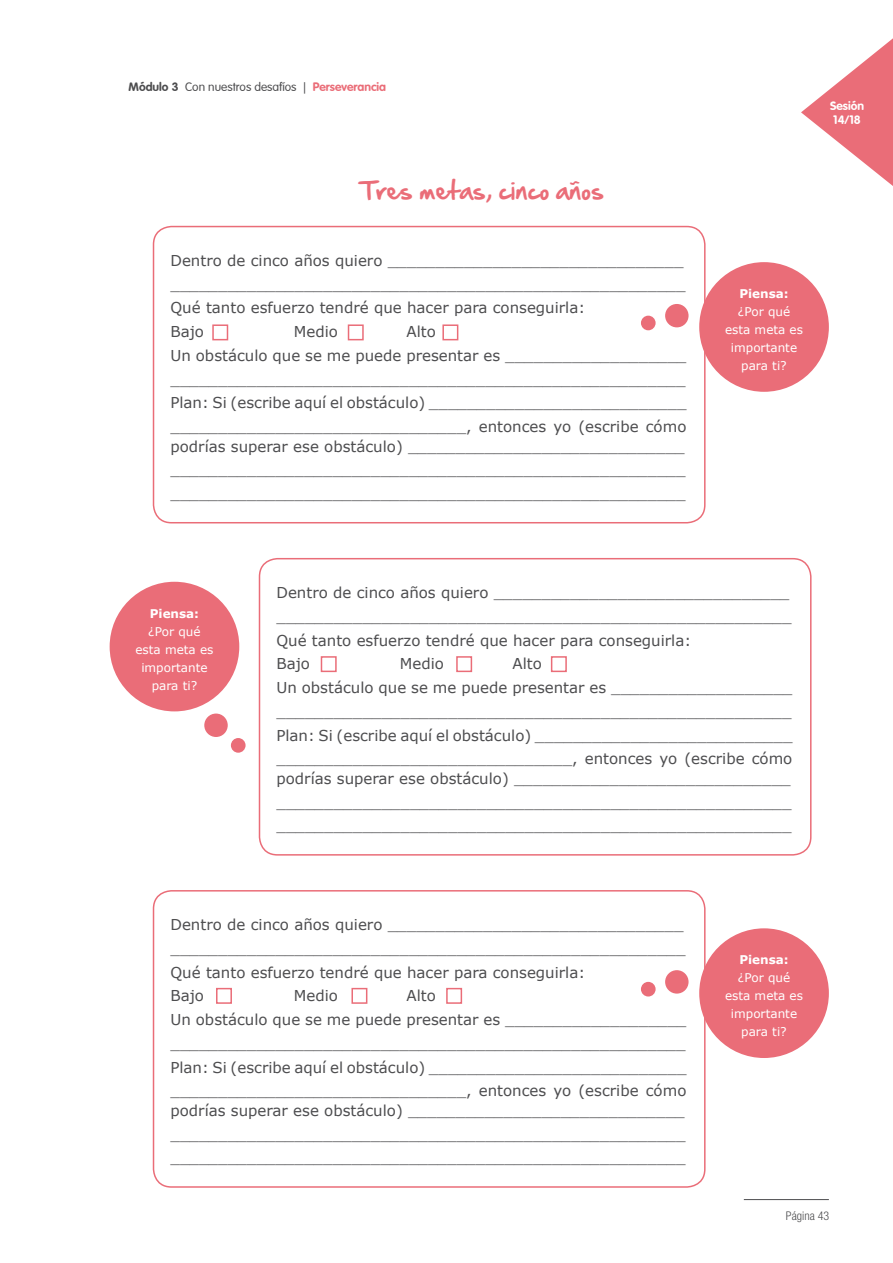
<style>
.page{position:relative;width:893px;height:1263px;background:#fff}
.page>*{position:absolute;margin:0;border:0;box-sizing:border-box;transform-origin:0 0}
.t1{font:22.5px "Hand Of Sean";color:#ea6d78}
.t2{font:15px/23.7px "Verdana";color:#4d4d4f}
.t3{font:12px/18px "Verdana";color:#fff;text-align:center}
.t4{font:300 12px "VAG Rounded";color:#4d4d4f}
.t5{font:700 12px "Verdana";color:#fff}
.t6{font:700 12px/13.5px "VAG Rounded";color:#fff}
.t7{font:300 condensed 12px "Helvetica Neue";color:#4d4d4f}
.s1{font-weight:700}
.s2{font-family:"Arial";font-weight:400}
.s3{font-weight:700;color:#ea6d78}
</style>
<div class="page">
<svg style="left:801px;top:38px;width:92px;height:148px"></svg>
<hr style="left:744px;top:1199px;width:85px;height:1px;background:#4d4d4f">
<div style="left:153px;top:226px;width:553px;height:297px;border:2px solid #ea6d78;border-radius:18px"></div>
<div style="left:259px;top:558px;width:552px;height:298px;border:2px solid #ea6d78;border-radius:18px"></div>
<div style="left:153px;top:890px;width:553px;height:298px;border:2px solid #ea6d78;border-radius:18px"></div>
<div style="left:212px;top:324px;width:16px;height:16px;border:2px solid #ea6d78"></div>
<div style="left:348px;top:324px;width:16px;height:16px;border:2px solid #ea6d78"></div>
<div style="left:442px;top:324px;width:16px;height:16px;border:2px solid #ea6d78"></div>
<div style="left:321px;top:656px;width:16px;height:16px;border:2px solid #ea6d78"></div>
<div style="left:456px;top:656px;width:16px;height:16px;border:2px solid #ea6d78"></div>
<div style="left:551px;top:656px;width:16px;height:16px;border:2px solid #ea6d78"></div>
<div style="left:216px;top:988px;width:16px;height:16px;border:2px solid #ea6d78"></div>
<div style="left:351px;top:988px;width:16px;height:16px;border:2px solid #ea6d78"></div>
<div style="left:446px;top:988px;width:16px;height:16px;border:2px solid #ea6d78"></div>
<div style="left:699px;top:262px;width:130px;height:130px;background:#ea6d78;border-radius:50%"></div>
<div style="left:699px;top:928px;width:130px;height:130px;background:#ea6d78;border-radius:50%"></div>
<div style="left:110px;top:582px;width:129px;height:129px;background:#ea6d78;border-radius:50%"></div>
<div style="left:665px;top:304px;width:23px;height:23px;background:#ea6d78;border-radius:50%"></div>
<div style="left:665px;top:970px;width:23px;height:23px;background:#ea6d78;border-radius:50%"></div>
<div style="left:204px;top:713px;width:24px;height:24px;background:#ea6d78;border-radius:50%"></div>
<div style="left:641px;top:316px;width:15px;height:14px;background:#ea6d78;border-radius:50%"></div>
<div style="left:641px;top:982px;width:15px;height:14px;background:#ea6d78;border-radius:50%"></div>
<div style="left:231px;top:738px;width:15px;height:15px;background:#ea6d78;border-radius:50%"></div>
<p class="t4" style="left:129px;top:80px;width:259px"><span class="s1">Módulo 3</span> Con nuestros desafíos <span class="s2">|</span> <span class="s3">Perseverancia</span></p>
<h1 class="t1" style="left:361px;top:169px;width:245px">Tres metas, cinco años</h1>
<p class="t2" style="left:170px;top:248px;width:517px">Dentro de cinco años quiero _______________________________ ______________________________________________________ Qué tanto esfuerzo tendré que hacer para conseguirla:<br>Bajo</p>
<p class="t2" style="left:170px;top:320px;width:518px;text-indent:236px">Alto<br>Un obstáculo que se me puede presentar es ___________________ ______________________________________________________ Plan: Si (escribe aquí el obstáculo) ___________________________ _______________________________, entonces yo (escribe cómo</p>
<p class="t2" style="left:170px;top:434px;width:517px;text-align:justify">podrías superar ese obstáculo) _____________________________ ______________________________________________________ ______________________________________________________</p>
<p class="t2" style="left:294px;top:320px;width:46px">Medio</p>
<p class="t6" style="left:830px;top:99px;width:36px">Sesión<br>14/18</p>
<p class="t5" style="left:739px;top:285px;width:51px">Piensa:</p>
<p class="t3" style="left:725px;top:303px;width:79px">¿Por qué esta meta es importante para ti?</p>
<p class="t5" style="left:150px;top:605px;width:51px">Piensa:</p>
<p class="t3" style="left:135px;top:622px;width:79px">¿Por qué esta meta es importante para ti?</p>
<p class="t2" style="left:276px;top:581px;width:517px">Dentro de cinco años quiero _______________________________ ______________________________________________________ Qué tanto esfuerzo tendré que hacer para conseguirla:<br>Bajo</p>
<p class="t2" style="left:276px;top:652px;width:518px;text-indent:236px">Alto<br>Un obstáculo que se me puede presentar es ___________________ ______________________________________________________ Plan: Si (escribe aquí el obstáculo) ___________________________ _______________________________, entonces yo (escribe cómo</p>
<p class="t2" style="left:276px;top:766px;width:517px;text-align:justify">podrías superar ese obstáculo) _____________________________ ______________________________________________________ ______________________________________________________</p>
<p class="t2" style="left:400px;top:652px;width:46px">Medio</p>
<p class="t2" style="left:170px;top:913px;width:517px">Dentro de cinco años quiero _______________________________ ______________________________________________________ Qué tanto esfuerzo tendré que hacer para conseguirla:<br>Bajo</p>
<p class="t2" style="left:170px;top:984px;width:518px;text-indent:236px">Alto<br>Un obstáculo que se me puede presentar es ___________________ ______________________________________________________ Plan: Si (escribe aquí el obstáculo) ___________________________ _______________________________, entonces yo (escribe cómo</p>
<p class="t2" style="left:170px;top:1098px;width:517px;text-align:justify">podrías superar ese obstáculo) _____________________________ ______________________________________________________ ______________________________________________________</p>
<p class="t2" style="left:294px;top:984px;width:46px">Medio</p>
<p class="t5" style="left:739px;top:951px;width:51px">Piensa:</p>
<p class="t3" style="left:725px;top:969px;width:79px">¿Por qué esta meta es importante para ti?</p>
<p class="t7" style="left:786px;top:1209px;width:45px">Página 43</p>
</div>
